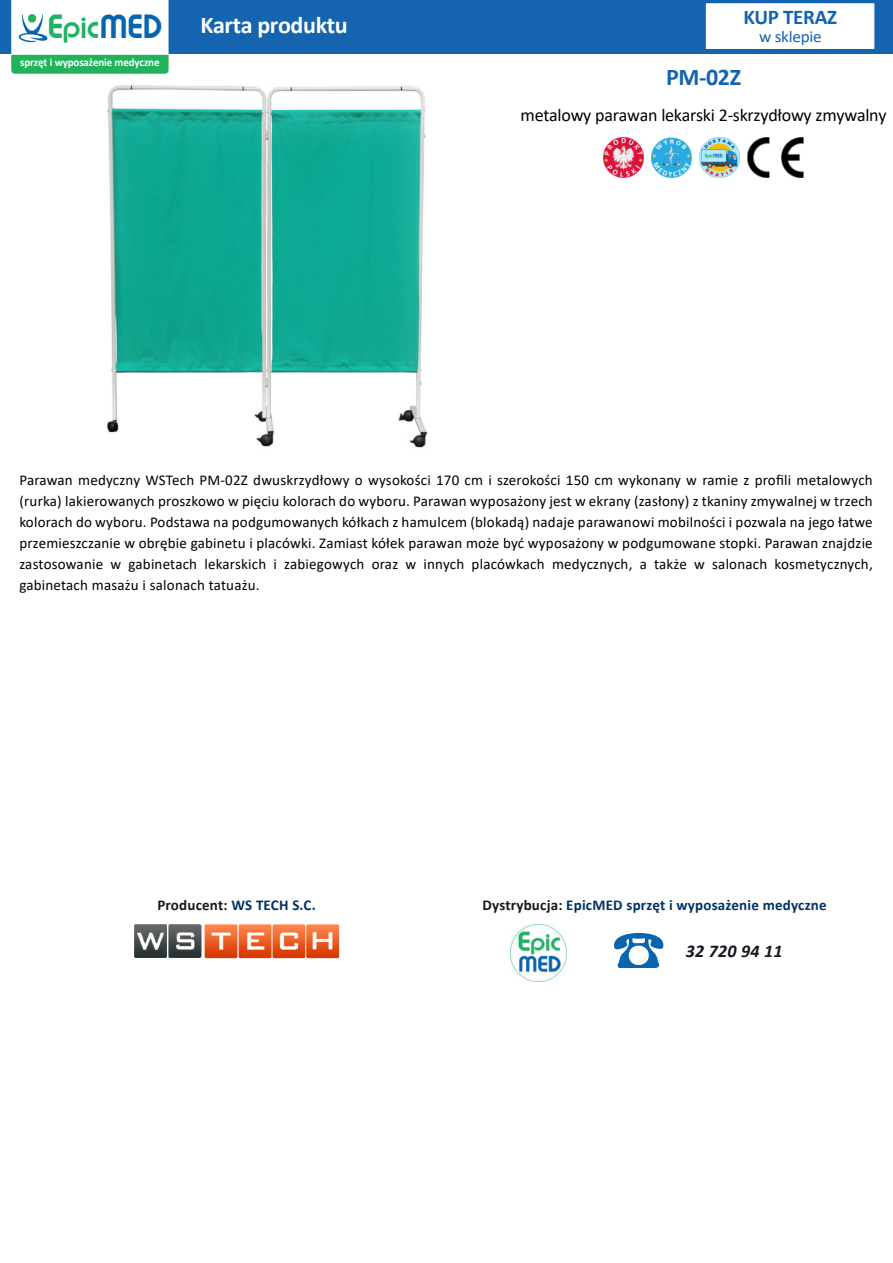
<style>
.page{position:relative;width:893px;height:1263px;background:#fff}
.page>*{position:absolute;margin:0;border:0;box-sizing:border-box;transform-origin:0 0}
.t1{font:700 54px "Malgun Gothic";color:#0765b0}
.t2{font:24.75px "Brandish";color:#1eb360}
.t3{font:700 24px "Calibri";letter-spacing:-.015em;color:#fff}
.t4{font:700 24px "Calibri";color:#1364b0}
.t5{font:700 21px "Calibri";letter-spacing:-.015em;color:#1364b0}
.t6{font:18px "Calibri";letter-spacing:-.015em;color:#000}
.t7{font:italic 700 18px "Calibri";letter-spacing:.015em;color:#1a161e}
.t8{font:16.5px "Calibri";letter-spacing:-.015em;color:#1364b0;scale:1.04 1}
.t9{font:15px/21px "Calibri";letter-spacing:.015em;color:#000;text-align:justify}
.t10{font:700 15px "Calibri";letter-spacing:.015em;color:#003264}
.t11{font:700 15px "Calibri";letter-spacing:.015em;color:#1a161e}
.t12{font:700 11.25px "Calibri";letter-spacing:-.015em;color:#fff}
.s1{font-size:28.35px}
.s2{font-size:28.35px;color:#0765b0}
.s3{color:#003264}
.s4{color:#1a161e}
</style>
<div class="page">
<img style="left:107px;top:85px;width:321px;height:363px">
<div style="left:0;top:0;width:893px;height:54px;background:#1564af"></div>
<svg style="left:11px;top:0;width:158px;height:74px;background:#c0e8d3"></svg>
<img style="left:603px;top:137px;width:41px;height:41px">
<img style="left:699px;top:137px;width:41px;height:41px">
<img style="left:651px;top:137px;width:41px;height:41px">
<img style="left:747px;top:137px;width:57px;height:41px">
<div style="left:706px;top:3px;width:168px;height:46px;background:#fff;border:1px solid #fff"></div>
<img style="left:510px;top:925px;width:57px;height:56px">
<img style="left:134px;top:925px;width:205px;height:34px">
<h2 class="t2" style="left:48px;top:10px;width:116px"><span class="s1">E</span>pic<span class="s2">MED</span></h2>
<p class="t12" style="left:20px;top:58px;width:141px">sprzęt i wyposażenie medyczne</p>
<h3 class="t3" style="left:200px;top:15px;width:149px">Karta produktu</h3>
<h3 class="t5" style="left:743px;top:8px;width:95px">KUP TERAZ</h3>
<p class="t8" style="left:759px;top:30px;width:62px">w sklepie</p>
<h3 class="t4" style="left:666px;top:67px;width:77px">PM-02Z</h3>
<p class="t6" style="left:521px;top:108px;width:367px">metalowy parawan lekarski 2-skrzydłowy zmywalny</p>
<p class="t9" style="left:19px;top:471px;width:855px">Parawan medyczny WSTech PM-02Z dwuskrzydłowy o wysokości 170 cm i szerokości 150 cm wykonany w ramie z profili metalowych (rurka) lakierowanych proszkowo w pięciu kolorach do wyboru. Parawan wyposażony jest w ekrany (zasłony) z tkaniny zmywalnej w trzech kolorach do wyboru. Podstawa na podgumowanych kółkach z hamulcem (blokadą) nadaje parawanowi mobilności i pozwala na jego łatwe przemieszczanie w obrębie gabinetu i placówki. Zamiast kółek parawan może być wyposażony w podgumowane stopki. Parawan znajdzie zastosowanie w gabinetach lekarskich i zabiegowych oraz w innych placówkach medycznych, a także w salonach kosmetycznych, gabinetach masażu i salonach tatuażu.</p>
<p class="t11" style="left:157px;top:898px;width:160px">Producent: <span class="s3">WS TECH S.C.</span></p>
<p class="t10" style="left:482px;top:898px;width:346px"><span class="s4">Dystrybucja:</span> EpicMED sprzęt i wyposażenie medyczne</p>
<h1 class="t1" style="left:612px;top:923px;width:55px">☎</h1>
<p class="t7" style="left:686px;top:943px;width:98px">32 720 94 11</p>
</div>
